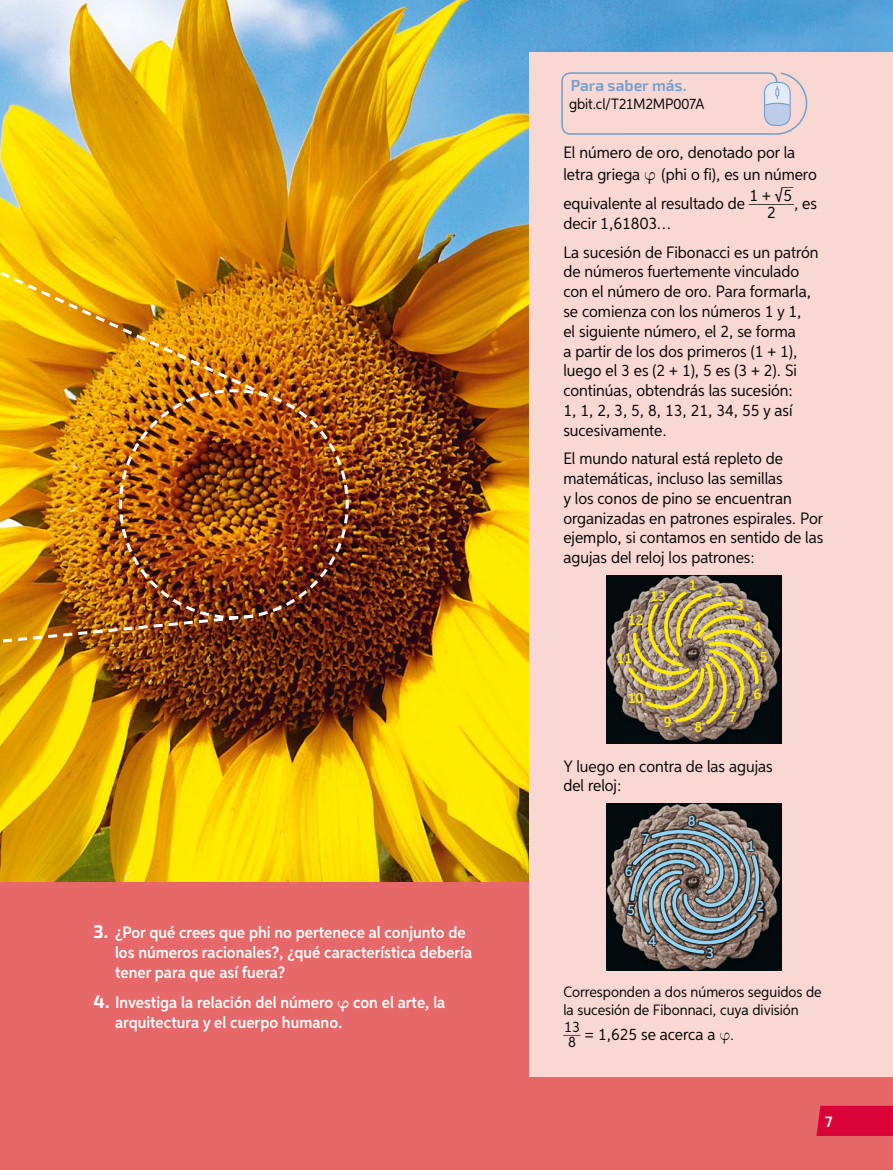
<style>
.page{position:relative;width:893px;height:1170px;background:#fff}
.page>*{position:absolute;margin:0;border:0;box-sizing:border-box;transform-origin:0 0}
.t1{font:16.65px "Aspira Nar";color:#000}
.t2{font:16.5px/19.8px "Aspira Nar";color:#000}
.t3{font:600 16.5px/19.8px "Aspira Nar";color:#fff}
.t4{font:16.5px "Uni Math";color:#000;scale:.53 1}
.t5{font:600 15.75px "Exo 2";color:#709ece}
.t6{font:15px/17.4px "Aspira Nar";color:#000}
.t7{font:600 15px "Aspira Nar";color:#ffed00}
.t8{font:600 15px "Aspira Nar";color:#93d5f6}
.t9{font:600 15px "Exo 2";color:#fff}
.t10{font:14.1px "STIX General";color:#000;scale:1.07 1}
.s1{font-family:"Exo 2";font-weight:700;font-size:18.15px}
.s2{font-family:"Exo 2";font-weight:700;font-size:18px}
.s3{font-family:"Uni Math";font-weight:700}
.s4{font-family:"Uni Math";font-size:18px}
.s5{font-size:16.65px}
.s6{font-size:16.35px}
.s7{font-size:16.5px}
.s8{font-family:"Uni Math";font-size:16.65px}
.s9{font-size:15px}
</style>
<div class="page">
<img style="left:0;top:0;width:893px;height:882px">
<div style="left:0;top:882px;width:893px;height:287px;background:#e66868"></div>
<div style="left:529px;top:52px;width:364px;height:1024px;background:#f9d8d3"></div>
<img style="left:606px;top:575px;width:176px;height:168px">
<svg style="left:625px;top:588px;width:140px;height:139px;background:#a08d5a"></svg>
<img style="left:606px;top:803px;width:176px;height:167px">
<svg style="left:628px;top:819px;width:134px;height:136px;background:#7d8182"></svg>
<div style="left:687px;top:814px;width:10px;height:13px;background:#000;opacity:.8"></div>
<div style="left:747px;top:838px;width:9px;height:14px;background:#000;opacity:.8"></div>
<div style="left:755px;top:899px;width:11px;height:13px;background:#000;opacity:.8"></div>
<div style="left:705px;top:945px;width:10px;height:14px;background:#000;opacity:.8"></div>
<div style="left:647px;top:933px;width:11px;height:13px;background:#000;opacity:.8"></div>
<div style="left:625px;top:902px;width:11px;height:14px;background:#000;opacity:.8"></div>
<div style="left:624px;top:863px;width:10px;height:14px;background:#000;opacity:.8"></div>
<div style="left:641px;top:831px;width:10px;height:14px;background:#000;opacity:.8"></div>
<div style="left:816px;top:1105px;width:77px;height:30px;background:#da0337"></div>
<svg style="left:0;top:87px;width:271px;height:313px;background:#e0a40d"></svg>
<img style="left:0;top:508px;width:350px;height:185px">
<img style="left:118px;top:388px;width:232px;height:232px">
<svg style="left:561px;top:72px;width:247px;height:63px"></svg>
<div style="left:764px;top:82px;width:27px;height:44px;border:1px solid #709ece;border-radius:11px"></div>
<p class="t3" style="left:115px;top:922px;width:359px;text-indent:-21px"><span class="s1">3.</span> ¿Por qué crees que phi no pertenece al conjunto de los números racionales?, ¿qué característica debería tener para que así fuera?</p>
<p class="t3" style="left:115px;top:992px;width:332px;text-indent:-21px"><span class="s2">4</span><span class="s1">.</span> Investiga la relación del número <span class="s3">φ</span> con el arte, la arquitectura y el cuerpo humano.</p>
<p class="t5" style="left:571px;top:76px;width:117px">Para saber más.</p>
<p class="t6" style="left:569px;top:95px;width:137px">gbit.cl/T21M2MP007A</p>
<p class="t2" style="left:563px;top:141px;width:255px;line-height:21.6px">El número de oro, denotado por la letra griega <span class="s4">φ</span> <span class="s5">(</span>phi o fi), es un número</p>
<p class="t2" style="left:563px;top:193px;width:183px">equivalente al resultado de</p>
<p class="t2" style="left:750px;top:185px;width:35px">1 + <span class="s6">√</span></p>
<p class="t4" style="left:783px;top:171px;width:21px">__</p>
<p class="t10" style="left:749px;top:188px;width:44px">______<sup>5</sup></p>
<p class="t2" style="left:767px;top:202px;width:10px">2</p>
<p class="t2" style="left:794px;top:193px;width:25px">, es</p>
<p class="t1" style="left:563px;top:213px;width:109px"><span class="s7">decir</span> 1,61803…</p>
<p class="t2" style="left:563px;top:242px;width:257px">La sucesión de Fibonacci es un patrón de números fuertemente vinculado con el número de oro. Para formarla, se comienza con los números 1 y 1,<br>el siguiente número, el 2, se forma<br>a partir de los dos primeros (1 + 1), luego el 3 es (2 + 1), 5 es (3 + 2). Si continúas, obtendrás las sucesión:<br>1, 1, 2, 3, 5, 8, 13, 21, 34, 55 y así sucesivamente.</p>
<p class="t2" style="left:563px;top:448px;width:261px">El mundo natural está repleto de matemáticas, incluso las semillas<br>y los conos de pino se encuentran organizadas en patrones espirales. Por ejemplo, si contamos en sentido de las agujas del reloj los patrones:</p>
<p class="t7" style="left:689px;top:579px;width:35px">1 2</p>
<p class="t7" style="left:736px;top:595px;width:9px">3</p>
<p class="t7" style="left:628px;top:610px;width:17px">12</p>
<p class="t7" style="left:760px;top:647px;width:9px">5</p>
<p class="t7" style="left:754px;top:685px;width:9px">6</p>
<p class="t7" style="left:729px;top:708px;width:9px">7</p>
<p class="t7" style="left:695px;top:718px;width:9px">8</p>
<p class="t7" style="left:650px;top:586px;width:17px">13</p>
<p class="t7" style="left:753px;top:617px;width:9px">4</p>
<p class="t7" style="left:617px;top:649px;width:17px">11</p>
<p class="t7" style="left:628px;top:688px;width:17px">10</p>
<p class="t7" style="left:664px;top:712px;width:9px">9</p>
<p class="t2" style="left:563px;top:755px;width:211px">Y luego en contra de las agujas del reloj:</p>
<p class="t8" style="left:688px;top:811px;width:9px">8</p>
<p class="t8" style="left:747px;top:836px;width:9px">1</p>
<p class="t8" style="left:641px;top:829px;width:9px">7</p>
<p class="t8" style="left:625px;top:861px;width:9px">6</p>
<p class="t8" style="left:627px;top:900px;width:9px">5</p>
<p class="t8" style="left:649px;top:931px;width:9px">4</p>
<p class="t8" style="left:706px;top:943px;width:9px">3</p>
<p class="t8" style="left:756px;top:897px;width:9px">2</p>
<p class="t6" style="left:563px;top:983px;width:260px">Corresponden a dos números seguidos de la sucesión de Fibonnaci, cuya división<br>13</p>
<p class="t6" style="left:568px;top:1033px;width:9px">8</p>
<p class="t2" style="left:584px;top:1023px;width:151px">= 1,625 se acerca a <span class="s8">φ</span><span class="s9">.</span></p>
<p class="t9" style="left:825px;top:1112px;width:9px">7</p>
</div>
